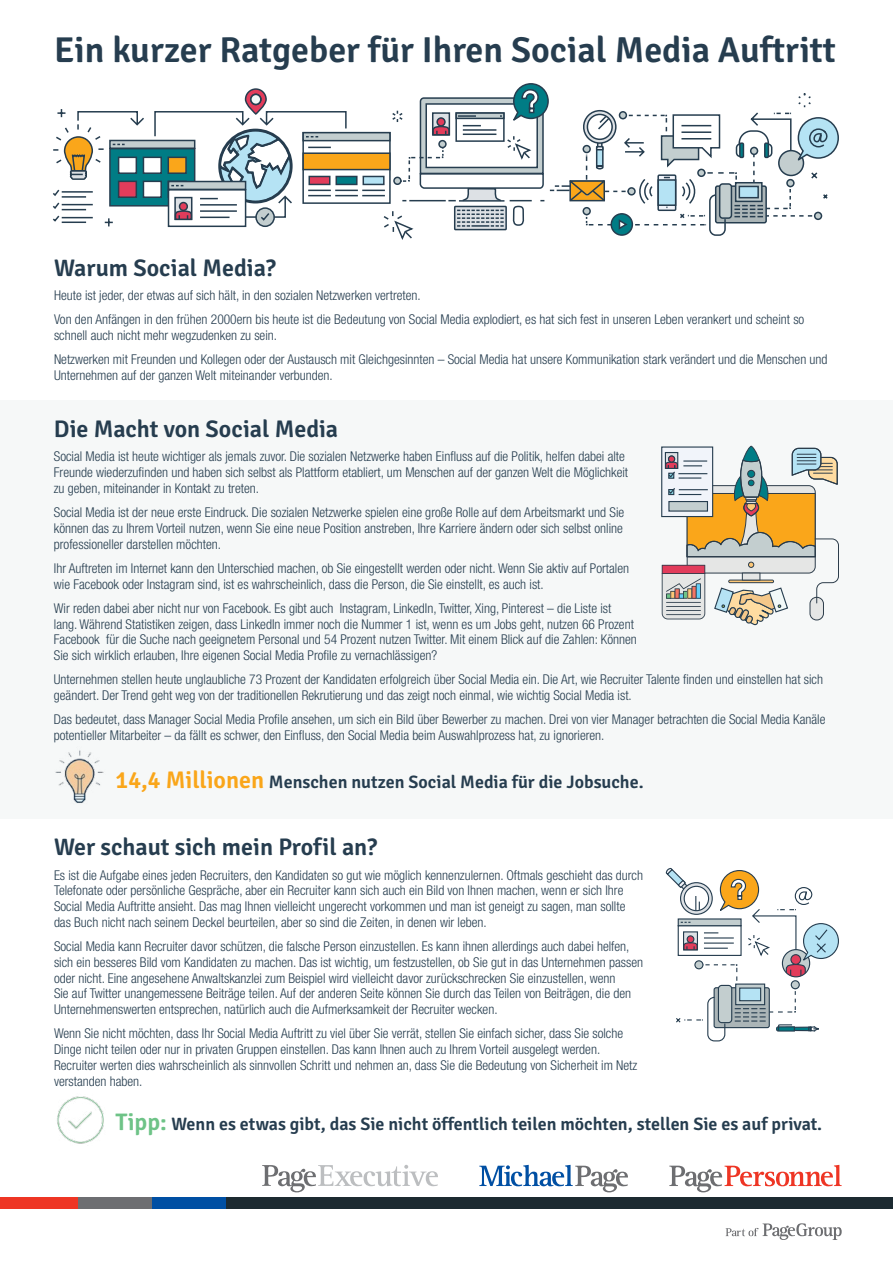
<style>
.page{position:relative;width:893px;height:1263px;background:#fff}
.page>*{position:absolute;margin:0;border:0;box-sizing:border-box;transform-origin:0 0}
.t1{font:600 36px "Signika";color:#263d4f}
.t2{font:600 24px "Signika";color:#263d4f}
.t3{font:600 18px "Signika";color:#263d4f}
.t4{font:300 condensed 13.5px/15.8px "Helvetica Neue LT Com";color:#263d4f}
.s1{font-size:24px;color:#faa61a}
.s2{font-size:24px;color:#6ec387}
</style>
<div class="page">
<div style="left:0;top:400px;width:893px;height:419px;background:#f6f8f8"></div>
<svg style="left:53px;top:83px;width:786px;height:157px"></svg>
<svg style="left:661px;top:446px;width:178px;height:180px"></svg>
<svg style="left:666px;top:868px;width:173px;height:174px"></svg>
<img style="left:57px;top:1096px;width:47px;height:48px">
<img style="left:55px;top:750px;width:49px;height:53px">
<svg style="left:479px;top:1165px;width:149px;height:27px"></svg>
<svg style="left:669px;top:1165px;width:173px;height:27px"></svg>
<svg style="left:262px;top:1165px;width:176px;height:27px"></svg>
<div style="left:225px;top:1197px;width:668px;height:12px;background:#1c2a31"></div>
<div style="left:0;top:1197px;width:78px;height:12px;background:#ee3524"></div>
<div style="left:78px;top:1197px;width:74px;height:12px;background:#6d6e71"></div>
<div style="left:152px;top:1197px;width:73px;height:12px;background:#004fa3"></div>
<svg style="left:725px;top:1223px;width:117px;height:17px"></svg>
<p class="t1" style="left:54px;top:29px;width:783px">Ein kurzer Ratgeber für Ihren Social Media Auftritt</p>
<p class="t2" style="left:54px;top:254px;width:223px">Warum Social Media?</p>
<p class="t4" style="left:54px;top:287px;width:368px">Heute ist jeder, der etwas auf sich hält, in den sozialen Netzwerken vertreten.</p>
<p class="t4" style="left:54px;top:311px;width:752px">Von den Anfängen in den frühen 2000ern bis heute ist die Bedeutung von Social Media explodiert, es hat sich fest in unseren Leben verankert und scheint so schnell auch nicht mehr wegzudenken zu sein.</p>
<p class="t4" style="left:54px;top:351px;width:775px">Netzwerken mit Freunden und Kollegen oder der Austausch mit Gleichgesinnten – Social Media hat unsere Kommunikation stark verändert und die Menschen und<br>Unternehmen auf der ganzen Welt miteinander verbunden.</p>
<p class="t2" style="left:54px;top:415px;width:286px">Die Macht von Social Media</p>
<p class="t4" style="left:54px;top:448px;width:576px">Social Media ist heute wichtiger als jemals zuvor. Die sozialen Netzwerke haben Einfluss auf die Politik, helfen dabei alte<br>Freunde wiederzufinden und haben sich selbst als Plattform etabliert, um Menschen auf der ganzen Welt die Möglichkeit zu geben, miteinander in Kontakt zu treten.</p>
<p class="t4" style="left:54px;top:504px;width:572px;text-align:justify">Social Media ist der neue erste Eindruck. Die sozialen Netzwerke spielen eine große Rolle auf dem Arbeitsmarkt und Sie können das zu Ihrem Vorteil nutzen, wenn Sie eine neue Position anstreben, Ihre Karriere ändern oder sich selbst online professioneller darstellen möchten.</p>
<p class="t4" style="left:54px;top:560px;width:577px">Ihr Auftreten im Internet kann den Unterschied machen, ob Sie eingestellt werden oder nicht. Wenn Sie aktiv auf Portalen wie Facebook oder Instagram sind, ist es wahrscheinlich, dass die Person, die Sie einstellt, es auch ist.</p>
<p class="t4" style="left:54px;top:600px;width:584px">Wir reden dabei aber nicht nur von Facebook. Es gibt auch Instagram, LinkedIn, Twitter, Xing, Pinterest – die Liste ist lang. Während Statistiken zeigen, dass LinkedIn immer noch die Nummer 1 ist, wenn es um Jobs geht, nutzen 66 Prozent Facebook für die Suche nach geeignetem Personal und 54 Prozent nutzen Twitter. Mit einem Blick auf die Zahlen: Können Sie sich wirklich erlauben, Ihre eigenen Social Media Profile zu vernachlässigen?</p>
<p class="t4" style="left:54px;top:672px;width:771px">Unternehmen stellen heute unglaubliche 73 Prozent der Kandidaten erfolgreich über Social Media ein. Die Art, wie Recruiter Talente finden und einstellen hat sich geändert. Der Trend geht weg von der traditionellen Rekrutierung und das zeigt noch einmal, wie wichtig Social Media ist.</p>
<p class="t4" style="left:54px;top:712px;width:773px">Das bedeutet, dass Manager Social Media Profile ansehen, um sich ein Bild über Bewerber zu machen. Drei von vier Manager betrachten die Social Media Kanäle potentieller Mitarbeiter – da fällt es schwer, den Einfluss, den Social Media beim Auswahlprozess hat, zu ignorieren.</p>
<p class="t3" style="left:116px;top:772px;width:529px"><span class="s1">14,4 Millionen</span> Menschen nutzen Social Media für die Jobsuche.</p>
<p class="t2" style="left:54px;top:833px;width:325px">Wer schaut sich mein Profil an?</p>
<p class="t4" style="left:54px;top:867px;width:591px">Es ist die Aufgabe eines jeden Recruiters, den Kandidaten so gut wie möglich kennenzulernen. Oftmals geschieht das durch Telefonate oder persönliche Gespräche, aber ein Recruiter kann sich auch ein Bild von Ihnen machen, wenn er sich Ihre Social Media Auftritte ansieht. Das mag Ihnen vielleicht ungerecht vorkommen und man ist geneigt zu sagen, man sollte das Buch nicht nach seinem Deckel beurteilen, aber so sind die Zeiten, in denen wir leben.</p>
<p class="t4" style="left:54px;top:938px;width:591px">Social Media kann Recruiter davor schützen, die falsche Person einzustellen. Es kann ihnen allerdings auch dabei helfen, sich ein besseres Bild vom Kandidaten zu machen. Das ist wichtig, um festzustellen, ob Sie gut in das Unternehmen passen oder nicht. Eine angesehene Anwaltskanzlei zum Beispiel wird vielleicht davor zurückschrecken Sie einzustellen, wenn<br>Sie auf Twitter unangemessene Beiträge teilen. Auf der anderen Seite können Sie durch das Teilen von Beiträgen, die den Unternehmenswerten entsprechen, natürlich auch die Aufmerksamkeit der Recruiter wecken.</p>
<p class="t4" style="left:54px;top:1026px;width:585px">Wenn Sie nicht möchten, dass Ihr Social Media Auftritt zu viel über Sie verrät, stellen Sie einfach sicher, dass Sie solche Dinge nicht teilen oder nur in privaten Gruppen einstellen. Das kann Ihnen auch zu Ihrem Vorteil ausgelegt werden.<br>Recruiter werten dies wahrscheinlich als sinnvollen Schritt und nehmen an, dass Sie die Bedeutung von Sicherheit im Netz verstanden haben.</p>
<p class="t3" style="left:116px;top:1113px;width:708px"><span class="s2">Tipp:</span> Wenn es etwas gibt, das Sie nicht öffentlich teilen möchten, stellen Sie es auf privat.</p>
</div>
